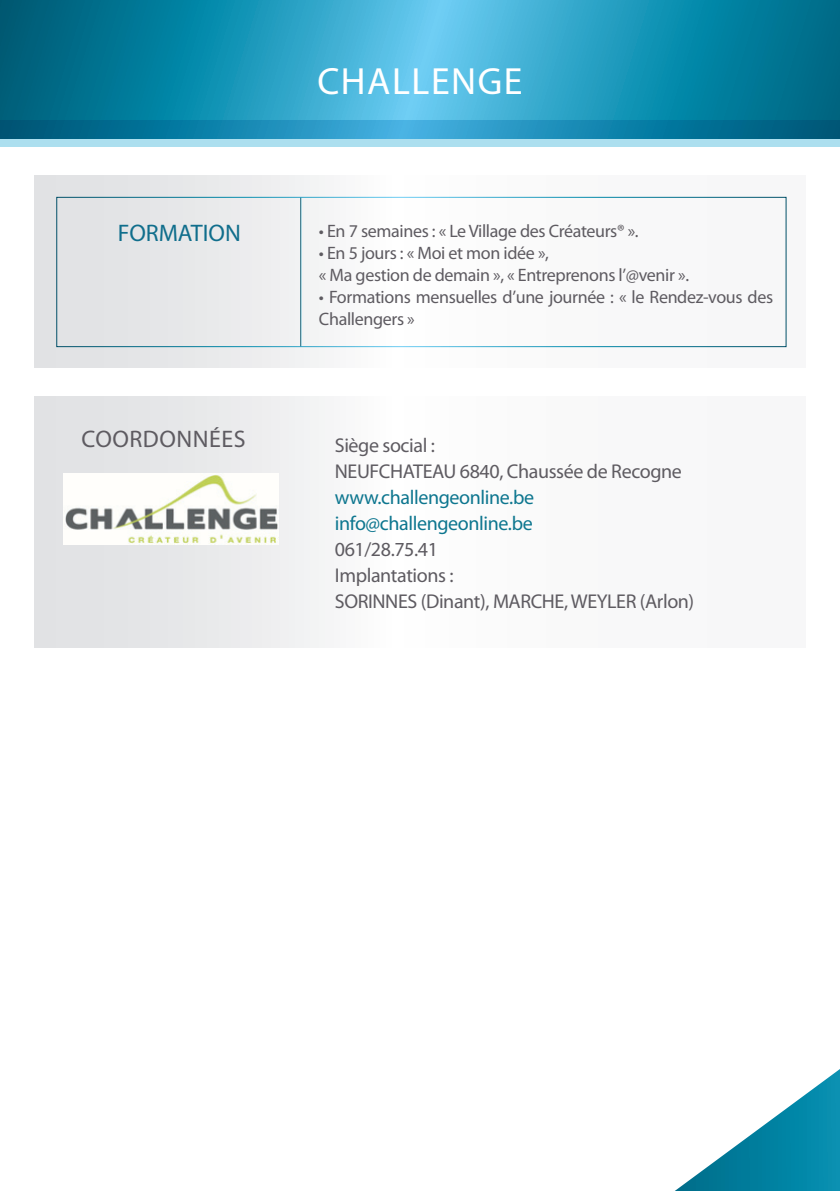
<style>
.page{position:relative;width:840px;height:1191px;background:#fff}
.page>*{position:absolute;margin:0;border:0;box-sizing:border-box;transform-origin:0 0}
.t1{font:38px "Myriad Pro";color:#fff}
.t2{font:24px "Myriad Pro";color:#5e5b61}
.t3{font:24px "Myriad Pro";color:#106e8c}
.t4{font:20px/26px "Myriad Pro";letter-spacing:-.02em;color:#5e5b61}
.t5{font:20px/26px "Myriad Pro";letter-spacing:-.02em;color:#0d768f}
.t6{font:18px/22px "Myriad Pro";letter-spacing:-.02em;color:#5e5b61}
</style>
<div class="page">
<div style="left:34px;top:176px;width:771px;height:191px;background:linear-gradient(to right,#e6e7e9,#fefeff)"></div>
<svg style="left:0;top:0;width:839px;height:120px;background:#2094b5"></svg>
<div style="left:34px;top:397px;width:771px;height:250px;background:linear-gradient(to right,#e6e7e9,#fff)"></div>
<hr style="left:300px;top:197px;width:1px;height:150px;background:#fff">
<img style="left:64px;top:474px;width:214px;height:71px">
<svg style="left:0;top:120px;width:839px;height:26px;background:#3d9abc"></svg>
<div style="left:56px;top:197px;width:729px;height:150px;border:1px solid #fff"></div>
<svg style="left:675px;top:1069px;width:164px;height:122px"></svg>
<h1 class="t1" style="left:317px;top:58px;width:73px">challenge</h1>
<h2 class="t3" style="left:118px;top:219px;width:27px">Formation</h2>
<p class="t6" style="left:319px;top:220px;width:321px">• En 7 semaines : « Le Village des Créateurs® ».</p>
<p class="t6" style="left:319px;top:242px;width:371px">• En 5 jours : « Moi et mon idée »,<br>« Ma gestion de demain », « Entreprenons l’@venir ».</p>
<p class="t6" style="left:319px;top:286px;width:455px">• Formations mensuelles d’une journée : « le Rendez-vous des<br>Challengers »</p>
<h2 class="t2" style="left:81px;top:424px;width:31px">Coordonn</h2>
<h2 class="t2" style="left:209px;top:424px;width:24px">ées</h2>
<p class="t4" style="left:334px;top:432px;width:348px">Siège social :<br>NEUFCHATEAU 6840, Chaussée de Recogne</p>
<p class="t5" style="left:334px;top:484px;width:200px">www.challengeonline.be info@challengeonline.be</p>
<p class="t4" style="left:334px;top:536px;width:361px">061/28.75.41<br>Implantations :<br>SORINNES (Dinant), MARCHE, WEYLER (Arlon)</p>
</div>
